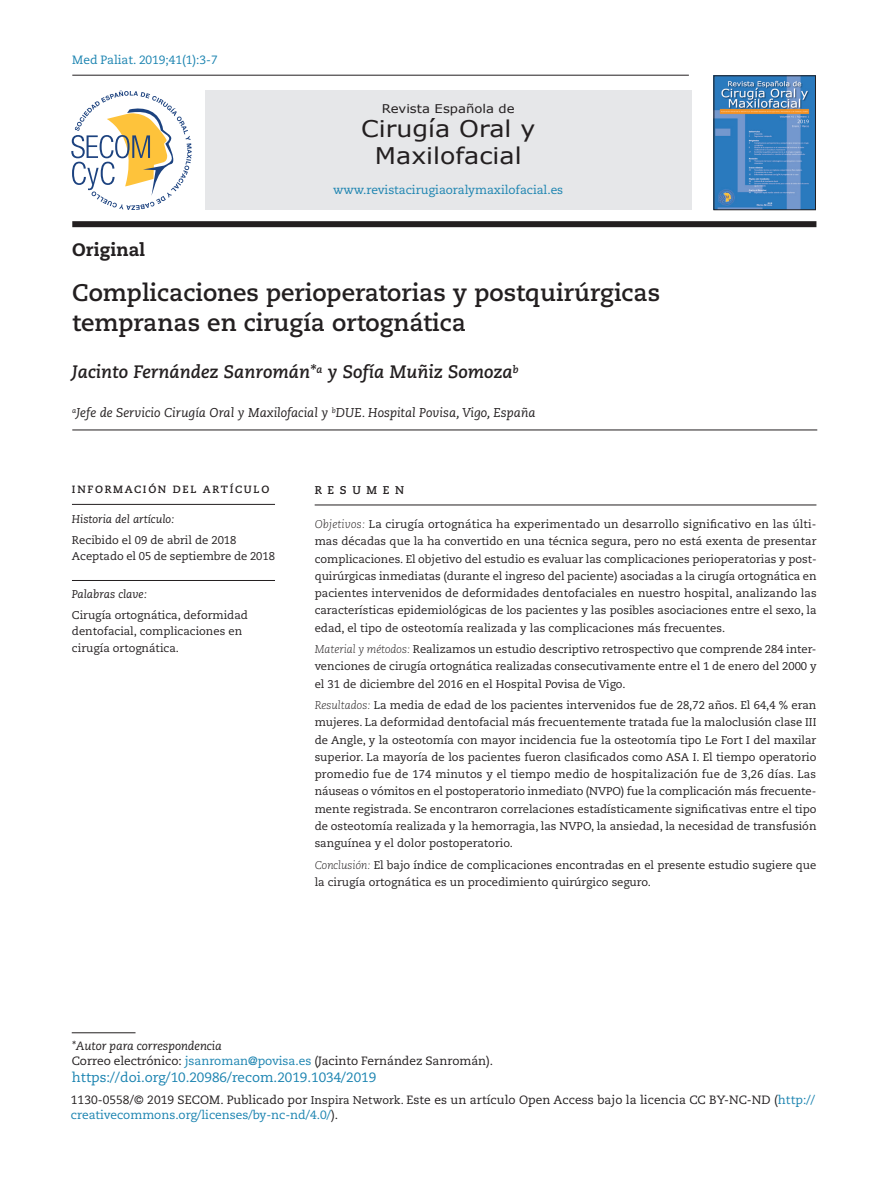
<style>
.page{position:relative;width:893px;height:1191px;background:#fff}
.page>*{position:absolute;margin:0;border:0;box-sizing:border-box;transform-origin:0 0}
.t1{font:700 24px/30px "Caecilia LT Std";color:#231f20}
.t2{font:22.95px/27px "Verdana";color:#231f20;text-align:center;scale:1.1 1}
.t3{font:italic 700 18px "Caecilia LT Std";color:#231f20}
.t4{font:800 18px "Caecilia LT Std";color:#231f20}
.t5{font:13.5px "Caecilia LT Std";color:#1a83b0}
.t6{font:italic 12.75px "Caecilia LT Std";color:#231f20}
.t7{font:12px/15px "Caecilia LT Std";letter-spacing:-.005em;color:#231f20}
.t8{font:12px "Caecilia LT Std";letter-spacing:-.005em;color:#1a83b0}
.t9{font:12px "Verdana";color:#231f20;scale:1.1 1}
.t10{font:11.25px/17.2px "Caecilia LT Std";color:#231f20;text-align:justify}
.t11{font:italic 11.25px "Caecilia LT Std";color:#231f20}
.t12{font:700 11.25px "Caecilia LT Std";letter-spacing:.5em;color:#231f20}
.t13{font:700 10.5px "Caecilia LT Std";letter-spacing:.16em;color:#231f20}
.s1{font-weight:300;font-style:italic}
.s2{font-style:italic}
.s3{color:#1a83b0}
.s4{font-size:11.25px}
</style>
<div class="page">
<hr style="left:72px;top:75px;width:617px;height:1px;background:#231f20">
<div style="left:72px;top:221px;width:744px;height:6px;background:#231f20"></div>
<hr style="left:72px;top:1032px;width:64px;height:1px;background:#231f20">
<hr style="left:315px;top:504px;width:501px;height:1px;background:#231f20">
<hr style="left:72px;top:504px;width:203px;height:1px;background:#231f20">
<hr style="left:72px;top:580px;width:203px;height:1px;background:#231f20">
<hr style="left:72px;top:429px;width:745px;height:1px;background:#231f20">
<div style="left:205px;top:91px;width:486px;height:119px;background:#e6e7e9"></div>
<img style="left:716px;top:78px;width:98px;height:130px">
<div style="left:714px;top:76px;width:102px;height:134px;border:1px solid #231f20"></div>
<svg style="left:71px;top:90px;width:121px;height:120px"></svg>
<p class="t8" style="left:72px;top:53px;width:147px">Med Paliat. 2019;41(1):3-7</p>
<p class="t9" style="left:382px;top:100px;width:122px">Revista Española de</p>
<h2 class="t2" style="left:361px;top:114px;width:160px">Cirugía Oral y<br>Maxilofacial</h2>
<p class="t8" style="left:333px;top:183px;width:232px">www.revistacirugiaoralymaxilofacial.es</p>
<h3 class="t4" style="left:72px;top:238px;width:74px">Original</h3>
<h1 class="t1" style="left:72px;top:278px;width:589px">Complicaciones perioperatorias y postquirúrgicas tempranas en cirugía ortognática</h1>
<h3 class="t3" style="left:72px;top:362px;width:448px">Jacinto Fernández Sanromán*<sup>a</sup> y Sofía Muñiz Somoza<sup>b</sup></h3>
<p class="t6" style="left:72px;top:405px;width:465px"><sup>a</sup>Jefe de Servicio Cirugía Oral y Maxilofacial y <sup>b</sup>DUE. Hospital Povisa, Vigo, España</p>
<p class="t13" style="left:72px;top:483px;width:199px">INFORMACIÓN DEL ARTÍCULO</p>
<p class="t11" style="left:72px;top:512px;width:104px">Historia del artículo:</p>
<p class="t10" style="left:72px;top:532px;width:204px;line-height:16.5px">Recibido el 09 de abril de 2018<br>Aceptado el 05 de septiembre de 2018</p>
<p class="t11" style="left:72px;top:587px;width:76px">Palabras clave:</p>
<p class="t10" style="left:72px;top:606px;width:177px;line-height:16.5px;text-align:left">Cirugía ortognática, deformidad dentofacial, complicaciones en cirugía ortognática.</p>
<p class="t12" style="left:315px;top:483px;width:91px">RESUMEN</p>
<p class="t10" style="left:315px;top:516px;width:503px"><span class="s1">Objetivos:</span> La cirugía ortognática ha experimentado un desarrollo significativo en las últi&shy;mas décadas que la ha convertido en una técnica segura, pero no está exenta de presentar complicaciones. El objetivo del estudio es evaluar las complicaciones perioperatorias y post&shy;quirúrgicas inmediatas (durante el ingreso del paciente) asociadas a la cirugía ortognática en pacientes intervenidos de deformidades dentofaciales en nuestro hospital, analizando las características epidemiológicas de los pacientes y las posibles asociaciones entre el sexo, la edad, el tipo de osteotomía realizada y las complicaciones más frecuentes.</p>
<p class="t10" style="left:315px;top:641px;width:503px"><span class="s1">Material y métodos:</span> Realizamos un estudio descriptivo retrospectivo que comprende 284 inter&shy;venciones de cirugía ortognática realizadas consecutivamente entre el 1 de enero del 2000 y el 31 de diciembre del 2016 en el Hospital Povisa de Vigo.</p>
<p class="t10" style="left:315px;top:697px;width:503px"><span class="s1">Resultados:</span> La media de edad de los pacientes intervenidos fue de 28,72 años. El 64,4 % eran mujeres. La deformidad dentofacial más frecuentemente tratada fue la maloclusión clase III de Angle, y la osteotomía con mayor incidencia fue la osteotomía tipo Le Fort I del maxilar superior. La mayoría de los pacientes fueron clasificados como ASA I. El tiempo operatorio promedio fue de 174 minutos y el tiempo medio de hospitalización fue de 3,26 días. Las náuseas o vómitos en el postoperatorio inmediato (NVPO) fue la complicación más frecuente&shy;mente registrada. Se encontraron correlaciones estadísticamente significativas entre el tipo de osteotomía realizada y la hemorragia, las NVPO, la ansiedad, la necesidad de transfusión sanguínea y el dolor postoperatorio.</p>
<p class="t10" style="left:315px;top:856px;width:503px"><span class="s1">Conclusión:</span> El bajo índice de complicaciones encontradas en el presente estudio sugiere que la cirugía ortognática es un procedimiento quirúrgico seguro.</p>
<p class="t7" style="left:72px;top:1038px;width:423px"><span class="s2">*Autor para correspondencia<br></span>Correo electrónico: <span class="s3">jsanroman@povisa.es</span> (Jacinto Fernández Sanromán).</p>
<p class="t5" style="left:72px;top:1069px;width:306px">https://doi.org/10.20986/recom.2019.1034/2019</p>
<p class="t7" style="left:71px;top:1092px;width:746px">1130-0558/© 2019 SECOM. Publicado por <span class="s4">Inspira Network.</span> Este es un artículo Open Access bajo la licencia CC BY-NC-ND (<span class="s3">http:// creativecommons.org/licenses/by-nc-nd/4.0/</span>).</p>
</div>
